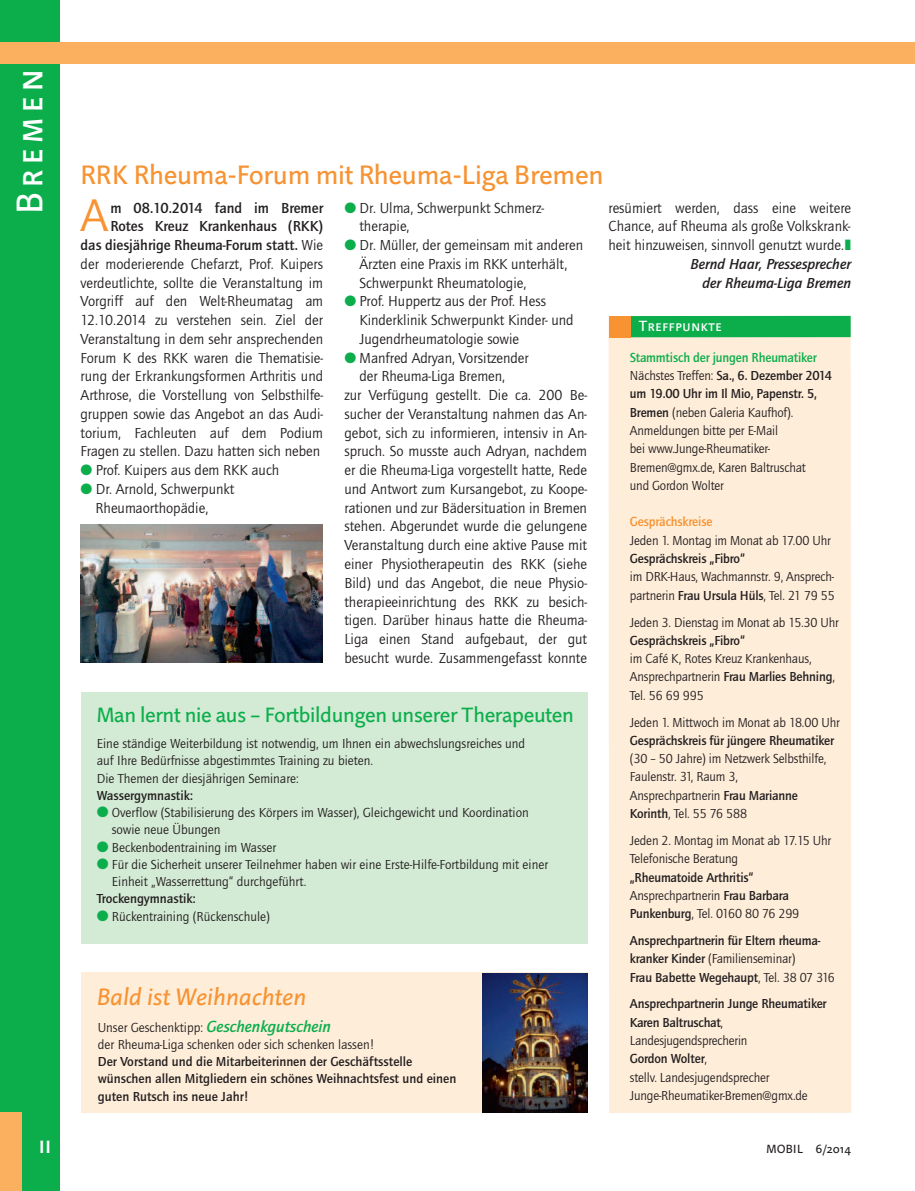
<style>
.page{position:relative;width:915px;height:1191px;background:#fff}
.page>*{position:absolute;margin:0;border:0;box-sizing:border-box;transform-origin:0 0}
.t1{font:47.4px "Quay Sans ITC";color:#f79332}
.t2{font:37.5px "Linotype Projekt SC";letter-spacing:.1em;color:#fff}
.t3{font:27px "Linotype Projekt";letter-spacing:-.01em;color:#f79332}
.t4{font:italic 24px "Linotype Projekt";color:#f79332}
.t5{font:21px "Linotype Projekt";letter-spacing:-.015em;color:#0cae4c}
.t6{font:700 18px "Linotype Projekt";color:#fff}
.t7{font:15px/18.8px "Quay Sans ITC";color:#231f20}
.t8{font:15px "Linotype Projekt SC";color:#fff}
.t9{font:13.5px/18.3px "Quay Sans ITC";letter-spacing:-.01em;color:#231f20}
.t10{font:500 13.5px/18.3px "Quay Sans ITC";letter-spacing:-.01em;color:#231f20}
.t11{font:500 13.5px "Quay Sans ITC";letter-spacing:-.01em;color:#f79332}
.t12{font:12px "Linotype Projekt";letter-spacing:.015em;color:#231f20}
.s1{color:#0cae4c}
.s2{font-weight:500}
.s3{font-weight:500;font-style:italic}
.s4{font-weight:500;color:#0cae4c}
.s5{font-weight:400}
.s6{font-weight:500;font-style:italic;font-size:16.5px;color:#0cae4c}
</style>
<div class="page">
<div style="left:81px;top:691px;width:506px;height:252px;background:#d3ead4"></div>
<div style="left:0;top:0;width:60px;height:1191px;background:#0cae4c"></div>
<div style="left:0;top:1113px;width:21px;height:78px;background:#fab05f"></div>
<div style="left:0;top:43px;width:914px;height:21px;background:#fab05f"></div>
<div style="left:608px;top:337px;width:242px;height:776px;background:#feedd9"></div>
<div style="left:617px;top:316px;width:233px;height:21px;background:#0cae4c"></div>
<div style="left:608px;top:316px;width:22px;height:21px;background:#f79332"></div>
<img style="left:81px;top:524px;width:241px;height:139px">
<div style="left:81px;top:973px;width:506px;height:140px;background:#feedd9"></div>
<img style="left:482px;top:974px;width:105px;height:138px">
<h2 class="t2" style="left:17px;top:214px;width:147px;rotate:-90deg">Bremen</h2>
<h3 class="t3" style="left:81px;top:165px;width:524px">RRK Rheuma-Forum mit Rheuma-Liga Bremen</h3>
<p class="t7" style="left:359px;top:199px;width:186px;text-indent:-15px"><span class="s1">●</span> Dr. Ulma, Schwerpunkt Schmerz&shy;therapie,</p>
<p class="t7" style="left:359px;top:237px;width:225px;text-indent:-15px"><span class="s1">●</span> Dr. Müller, der gemeinsam mit anderen<br>Ärzten eine Praxis im RKK unterhält,<br>Schwerpunkt Rheumatologie,</p>
<p class="t7" style="left:359px;top:293px;width:216px;text-indent:-15px"><span class="s1">●</span> Prof. Huppertz aus der Prof. Hess<br>Kinderklinik Schwerpunkt Kinder- und<br>Jugendrheumatologie sowie</p>
<p class="t7" style="left:344px;top:349px;width:186px"><span class="s1">●</span> Manfred Adryan, Vorsitzender</p>
<p class="t7" style="left:359px;top:368px;width:147px">der Rheuma-Liga Bremen,</p>
<p class="t7" style="left:344px;top:387px;width:244px">zur Verfügung gestellt. Die ca. 200 Be-</p>
<p class="t7" style="left:344px;top:406px;width:244px">sucher der Veranstaltung nahmen das An-</p>
<p class="t7" style="left:344px;top:424px;width:244px">gebot, sich zu informieren, intensiv in An-</p>
<p class="t7" style="left:344px;top:443px;width:244px">spruch. So musste auch Adryan, nachdem</p>
<p class="t7" style="left:344px;top:462px;width:244px">er die Rheuma-Liga vorgestellt hatte, Rede</p>
<p class="t7" style="left:344px;top:481px;width:244px">und Antwort zum Kursangebot, zu Koope-</p>
<p class="t7" style="left:344px;top:499px;width:244px">rationen und zur Bädersituation in Bremen</p>
<p class="t7" style="left:344px;top:518px;width:244px">stehen. Abgerundet wurde die gelungene</p>
<p class="t7" style="left:344px;top:537px;width:244px">Veranstaltung durch eine aktive Pause mit</p>
<p class="t7" style="left:344px;top:556px;width:244px">einer Physiotherapeutin des RKK (siehe</p>
<p class="t7" style="left:344px;top:574px;width:244px">Bild) und das Angebot, die neue Physio-</p>
<p class="t7" style="left:344px;top:593px;width:244px">therapieeinrichtung des RKK zu besich-</p>
<p class="t7" style="left:344px;top:612px;width:244px">tigen. Darüber hinaus hatte die Rheuma-</p>
<p class="t7" style="left:344px;top:631px;width:244px">Liga einen Stand aufgebaut, der gut</p>
<p class="t7" style="left:344px;top:649px;width:244px">besucht wurde. Zusammengefasst konnte</p>
<h1 class="t1" style="left:81px;top:197px;width:29px">A</h1>
<p class="t7" style="left:81px;top:199px;width:244px;text-align:right"><span class="s2">m 08.10.2014 fand im Bremer Rotes Kreuz Krankenhaus (RKK)<br>das diesjährige Rheuma-Forum statt.</span> Wie der moderierende Chefarzt, Prof. Kuipers verdeutlichte, sollte die Veranstaltung im Vorgriff auf den Welt-Rheumatag am 12.10.2014 zu verstehen sein. Ziel der Veranstaltung in dem sehr ansprechenden Forum K des RKK waren die Thematisie&shy;rung der Erkrankungsformen Arthritis und Arthrose, die Vorstellung von Selbsthilfe&shy;gruppen sowie das Angebot an das Audi&shy;torium, Fachleuten auf dem Podium Fragen zu stellen. Dazu hatten sich neben</p>
<p class="t7" style="left:81px;top:462px;width:200px"><span class="s1">●</span> Prof. Kuipers aus dem RKK auch</p>
<p class="t7" style="left:96px;top:481px;width:140px;text-indent:-15px"><span class="s1">●</span> Dr. Arnold, Schwerpunkt<br>Rheumaorthopädie,</p>
<p class="t7" style="left:608px;top:199px;width:244px;text-align:right">resümiert werden, dass eine weitere Chance, auf Rheuma als große Volkskrank&shy;heit hinzuweisen, sinnvoll genutzt wurde.<span class="s1">❚ </span><span class="s3">Bernd Haar, Pressesprecher<br>der Rheuma-Liga Bremen</span></p>
<p class="t8" style="left:638px;top:321px;width:85px">Treffpunkte</p>
<p class="t9" style="left:629px;top:349px;width:204px"><span class="s4">Stammtisch der jungen Rheumatiker<br></span>Nächstes Treffen: <span class="s2">Sa., 6. Dezember 2014 um 19.00 Uhr im Il Mio, Papenstr. 5,<br>Bremen</span> (neben Galeria Kaufhof).<br>Anmeldungen bitte per E-Mail<br>bei www.Junge-Rheumatiker-<br>Bremen@gmx.de, Karen Baltruschat<br>und Gordon Wolter</p>
<p class="t11" style="left:629px;top:517px;width:84px">Gesprächskreise</p>
<p class="t9" style="left:629px;top:532px;width:202px">Jeden 1. Montag im Monat ab 17.00 Uhr</p>
<p class="t10" style="left:629px;top:550px;width:116px">Gesprächskreis „Fibro“</p>
<p class="t9" style="left:629px;top:569px;width:206px">im DRK-Haus, Wachmannstr. 9, Ansprech&shy;partnerin <span class="s2">Frau Ursula Hüls</span>, Tel. 21 79 55</p>
<p class="t9" style="left:629px;top:614px;width:210px">Jeden 3. Dienstag im Monat ab 15.30 Uhr</p>
<p class="t10" style="left:629px;top:632px;width:116px">Gesprächskreis „Fibro“</p>
<p class="t9" style="left:629px;top:650px;width:206px">im Café K, Rotes Kreuz Krankenhaus,<br>Ansprechpartnerin <span class="s2">Frau Marlies Behning</span>,<br>Tel. 56 69 995</p>
<p class="t9" style="left:629px;top:714px;width:211px">Jeden 1. Mittwoch im Monat ab 18.00 Uhr</p>
<p class="t10" style="left:629px;top:732px;width:206px">Gesprächskreis für jüngere Rheumatiker</p>
<p class="t9" style="left:629px;top:750px;width:198px">(30 – 50 Jahre) im Netzwerk Selbsthilfe,<br>Faulenstr. 31, Raum 3,<br>Ansprechpartnerin <span class="s2">Frau Marianne<br>Korinth</span>, Tel. 55 76 588</p>
<p class="t9" style="left:629px;top:832px;width:203px">Jeden 2. Montag im Monat ab 17.15 Uhr<br>Telefonische Beratung</p>
<p class="t10" style="left:629px;top:869px;width:171px">„Rheumatoide Arthritis“<br><span class="s5">Ansprechpartnerin</span> Frau Barbara<br>Punkenburg<span class="s5">, Tel. 0160 80 76 299</span></p>
<p class="t10" style="left:629px;top:932px;width:206px">Ansprechpartnerin für Eltern rheuma&shy;kranker Kinder <span class="s5">(Familienseminar)<br></span>Frau Babette Wegehaupt<span class="s5">, Tel. 38 07 316</span></p>
<p class="t9" style="left:629px;top:995px;width:198px"><span class="s2">Ansprechpartnerin Junge Rheumatiker<br>Karen Baltruschat</span>,<br>Landesjugendsprecherin<br><span class="s2">Gordon Wolter</span>,<br>stellv. Landesjugendsprecher<br>Junge-Rheumatiker-Bremen@gmx.de</p>
<h3 class="t5" style="left:97px;top:708px;width:478px">Man lernt nie aus – Fortbildungen unserer Therapeuten</h3>
<p class="t9" style="left:97px;top:736px;width:430px;line-height:17.2px">Eine ständige Weiterbildung ist notwendig, um Ihnen ein abwechslungsreiches und auf Ihre Bedürfnisse abgestimmtes Training zu bieten.<br>Die Themen der diesjährigen Seminare:</p>
<p class="t10" style="left:97px;top:787px;width:98px">Wassergymnastik:</p>
<p class="t9" style="left:112px;top:805px;width:418px;line-height:17.2px;text-indent:-15px"><span class="s1">●</span> Overflow (Stabilisierung des Körpers im Wasser), Gleichgewicht und Koordination sowie neue Übungen</p>
<p class="t9" style="left:97px;top:839px;width:181px"><span class="s1">●</span> Beckenbodentraining im Wasser</p>
<p class="t9" style="left:112px;top:856px;width:437px;line-height:17.2px;text-indent:-15px"><span class="s1">●</span> Für die Sicherheit unserer Teilnehmer haben wir eine Erste-Hilfe-Fortbildung mit einer<br>Einheit „Wasserrettung“ durchgeführt.</p>
<p class="t10" style="left:97px;top:890px;width:100px">Trockengymnastik:</p>
<p class="t9" style="left:97px;top:908px;width:175px"><span class="s1">●</span> Rückentraining (Rückenschule)</p>
<h3 class="t4" style="left:97px;top:988px;width:211px">Bald ist Weihnachten</h3>
<p class="t9" style="left:98px;top:1019px;width:278px;line-height:17.2px">Unser Geschenktipp: <span class="s6">Geschenkgutschein<br></span>der Rheuma-Liga schenken oder sich schenken lassen!</p>
<p class="t10" style="left:98px;top:1054px;width:360px;line-height:17.2px">Der Vorstand und die Mitarbeiterinnen der Geschäftsstelle wünschen allen Mitgliedern ein schönes Weihnachtsfest und einen guten Rutsch ins neue Jahr!</p>
<p class="t6" style="left:39px;top:1140px;width:13px">II</p>
<p class="t12" style="left:766px;top:1144px;width:86px">MOBIL 6/2014</p>
</div>
